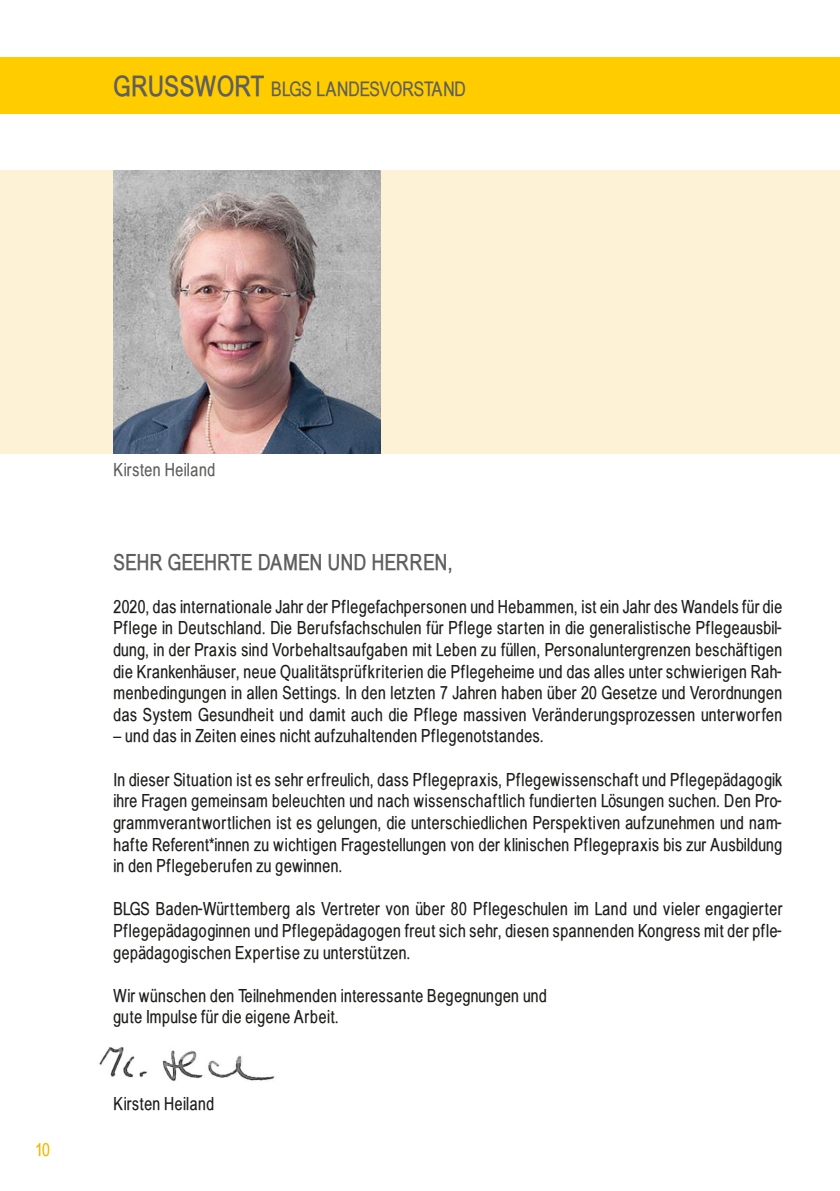
<style>
.page{position:relative;width:840px;height:1191px;background:#fff}
.page>*{position:absolute;margin:0;border:0;box-sizing:border-box;transform-origin:0 0}
.t1{font:700 22px "Babel Sans";color:#5f5f5e}
.t2{font:20px "Babel Sans";color:#5f5f5e}
.t3{font:18px/21.6px "Babel Sans";letter-spacing:.035em;color:#1d1d1b;text-align:justify}
.t4{font:18px "Babel Sans";letter-spacing:.03em;color:#5f5f5e}
.t5{font:18px "Babel Sans";color:#eeb900}
.s1{font-weight:700;font-size:28px}
</style>
<div class="page">
<div style="left:0;top:170px;width:839px;height:284px;background:#fdf1d6"></div>
<div style="left:0;top:57px;width:839px;height:56px;background:#fc0"></div>
<img style="left:99px;top:1046px;width:176px;height:36px">
<img style="left:113px;top:170px;width:267px;height:284px">
<p class="t2" style="left:113px;top:78px;width:354px"><span class="s1">GRUSSWORT</span> BLGS LANDESVORSTAND</p>
<p class="t5" style="left:35px;top:1140px;width:16px">10</p>
<p class="t4" style="left:113px;top:459px;width:103px">Kirsten Heiland</p>
<p class="t1" style="left:113px;top:549px;width:340px">SEHR GEEHRTE DAMEN UND HERREN,</p>
<p class="t3" style="left:113px;top:596px;width:670px">2020, das internationale Jahr der Pflegefachpersonen und Hebammen, ist ein Jahr des Wandels für die Pflege in Deutschland. Die Berufsfachschulen für Pflege starten in die generalistische Pflegeausbil&shy;dung, in der Praxis sind Vorbehaltsaufgaben mit Leben zu füllen, Personaluntergrenzen beschäftigen die Krankenhäuser, neue Qualitätsprüfkriterien die Pflegeheime und das alles unter schwierigen Rah&shy;menbedingungen in allen Settings. In den letzten 7 Jahren haben über 20 Gesetze und Verordnungen das System Gesundheit und damit auch die Pflege massiven Veränderungsprozessen unterworfen</p>
<p class="t3" style="left:113px;top:725px;width:431px">– und das in Zeiten eines nicht aufzuhaltenden Pflegenotstandes.</p>
<p class="t3" style="left:113px;top:768px;width:670px">In dieser Situation ist es sehr erfreulich, dass Pflegepraxis, Pflegewissenschaft und Pflegepädagogik ihre Fragen gemeinsam beleuchten und nach wissenschaftlich fundierten Lösungen suchen. Den Pro&shy;grammverantwortlichen ist es gelungen, die unterschiedlichen Perspektiven aufzunehmen und nam&shy;hafte Referent*innen zu wichtigen Fragestellungen von der klinischen Pflegepraxis bis zur Ausbildung in den Pflegeberufen zu gewinnen.</p>
<p class="t3" style="left:113px;top:898px;width:670px">BLGS Baden-Württemberg als Vertreter von über 80 Pflegeschulen im Land und vieler engagierter Pflegepädagoginnen und Pflegepädagogen freut sich sehr, diesen spannenden Kongress mit der pfle&shy;gepädagogischen Expertise zu unterstützen.</p>
<p class="t3" style="left:113px;top:984px;width:434px">Wir wünschen den Teilnehmenden interessante Begegnungen und</p>
<p class="t3" style="left:113px;top:1006px;width:226px">gute Impulse für die eigene Arbeit.</p>
<p class="t3" style="left:113px;top:1092px;width:102px">Kirsten Heiland</p>
</div>
